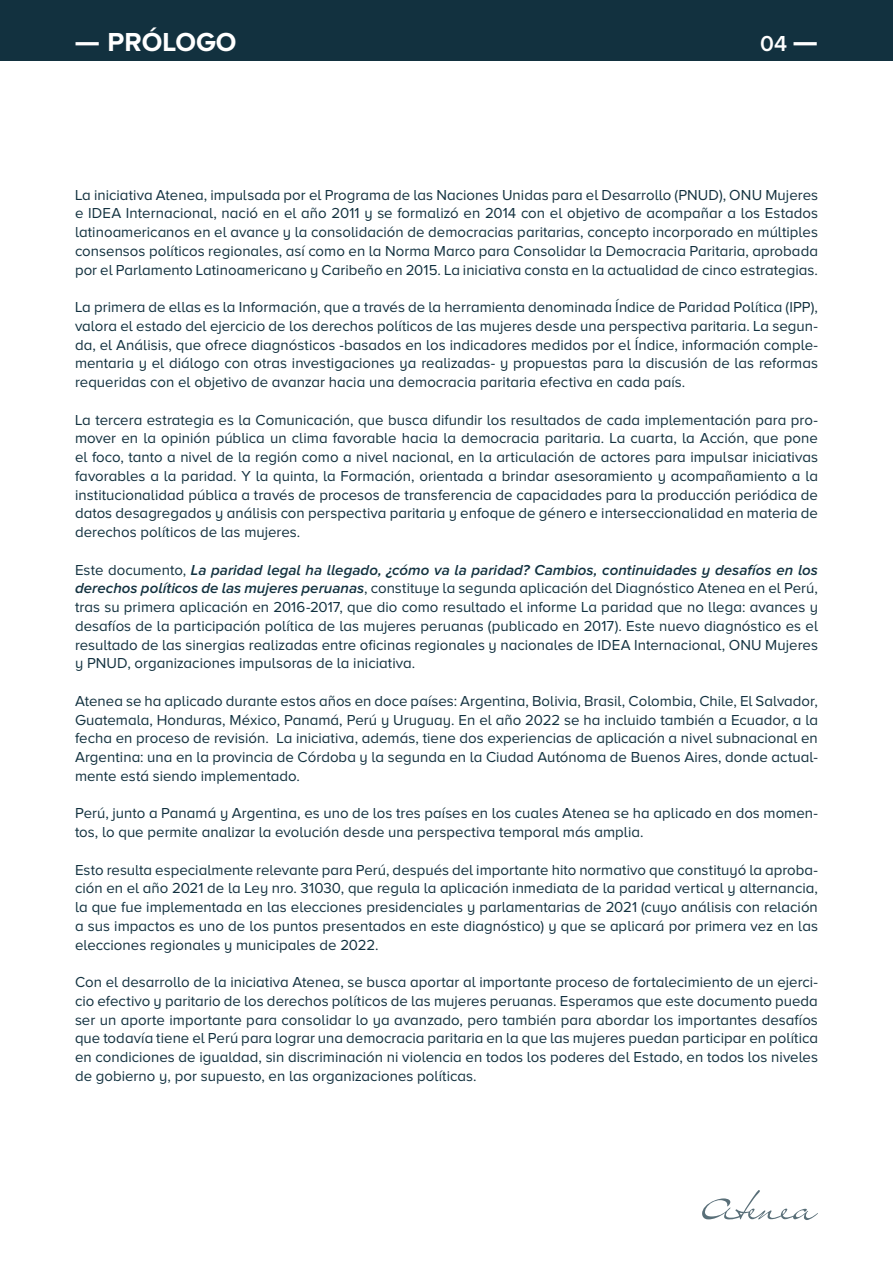
<style>
.page{position:relative;width:893px;height:1263px;background:#fff}
.page>*{position:absolute;margin:0;border:0;box-sizing:border-box;transform-origin:0 0}
.t1{font:700 27px "Proxima Nova A";color:#fff}
.t2{font:600 22.5px "Proxima Nova A";color:#fff}
.t3{font:15px/18.8px "Proxima Nova A";color:#12313f;text-align:justify}
.s1{font-size:30px}
.s2{font-weight:700;font-size:30px}
.s3{font-weight:600;font-style:italic}
</style>
<div class="page">
<div style="left:0;top:0;width:893px;height:60px;background:#12313f"></div>
<svg style="left:702px;top:1190px;width:116px;height:30px"></svg>
<h1 class="t1" style="left:75px;top:27px;width:163px"><span class="s1">—</span> PRÓLOGO</h1>
<h2 class="t2" style="left:760px;top:31px;width:59px">04 <span class="s2">—</span></h2>
<p class="t3" style="left:75px;top:185px;width:745px">La iniciativa Atenea, impulsada por el Programa de las Naciones Unidas para el Desarrollo (PNUD), ONU Mujeres e IDEA Internacional, nació en el año 2011 y se formalizó en 2014 con el objetivo de acompañar a los Estados latinoamericanos en el avance y la consolidación de democracias paritarias, concepto incorporado en múltiples consensos políticos regionales, así como en la Norma Marco para Consolidar la Democracia Paritaria, aprobada por el Parlamento Latinoamericano y Caribeño en 2015. La iniciativa consta en la actualidad de cinco estrategias.</p>
<p class="t3" style="left:75px;top:297px;width:744px">La primera de ellas es la Información, que a través de la herramienta denominada Índice de Paridad Política (IPP), valora el estado del ejercicio de los derechos políticos de las mujeres desde una perspectiva paritaria. La segun&shy;da, el Análisis, que ofrece diagnósticos -basados en los indicadores medidos por el Índice, información comple&shy;mentaria y el diálogo con otras investigaciones ya realizadas- y propuestas para la discusión de las reformas requeridas con el objetivo de avanzar hacia una democracia paritaria efectiva en cada país.</p>
<p class="t3" style="left:75px;top:410px;width:745px">La tercera estrategia es la Comunicación, que busca difundir los resultados de cada implementación para pro&shy;mover en la opinión pública un clima favorable hacia la democracia paritaria. La cuarta, la Acción, que pone el foco, tanto a nivel de la región como a nivel nacional, en la articulación de actores para impulsar iniciativas favorables a la paridad. Y la quinta, la Formación, orientada a brindar asesoramiento y acompañamiento a la institucionalidad pública a través de procesos de transferencia de capacidades para la producción periódica de datos desagregados y análisis con perspectiva paritaria y enfoque de género e interseccionalidad en materia de derechos políticos de las mujeres.</p>
<p class="t3" style="left:75px;top:560px;width:745px">Este documento, <span class="s3">La paridad legal ha llegado, ¿cómo va la paridad? Cambios, continuidades y desafíos en los derechos políticos de las mujeres peruanas</span>, constituye la segunda aplicación del Diagnóstico Atenea en el Perú, tras su primera aplicación en 2016-2017, que dio como resultado el informe La paridad que no llega: avances y desafíos de la participación política de las mujeres peruanas (publicado en 2017). Este nuevo diagnóstico es el resultado de las sinergias realizadas entre oficinas regionales y nacionales de IDEA Internacional, ONU Mujeres y PNUD, organizaciones impulsoras de la iniciativa.</p>
<p class="t3" style="left:75px;top:691px;width:744px">Atenea se ha aplicado durante estos años en doce países: Argentina, Bolivia, Brasil, Colombia, Chile, El Salvador, Guatemala, Honduras, México, Panamá, Perú y Uruguay. En el año 2022 se ha incluido también a Ecuador, a la fecha en proceso de revisión. La iniciativa, además, tiene dos experiencias de aplicación a nivel subnacional en Argentina: una en la provincia de Córdoba y la segunda en la Ciudad Autónoma de Buenos Aires, donde actual&shy;mente está siendo implementado.</p>
<p class="t3" style="left:75px;top:804px;width:744px">Perú, junto a Panamá y Argentina, es uno de los tres países en los cuales Atenea se ha aplicado en dos momen&shy;tos, lo que permite analizar la evolución desde una perspectiva temporal más amplia.</p>
<p class="t3" style="left:75px;top:860px;width:744px">Esto resulta especialmente relevante para Perú, después del importante hito normativo que constituyó la aproba&shy;ción en el año 2021 de la Ley nro. 31030, que regula la aplicación inmediata de la paridad vertical y alternancia, la que fue implementada en las elecciones presidenciales y parlamentarias de 2021 (cuyo análisis con relación a sus impactos es uno de los puntos presentados en este diagnóstico) y que se aplicará por primera vez en las elecciones regionales y municipales de 2022.</p>
<p class="t3" style="left:75px;top:972px;width:744px">Con el desarrollo de la iniciativa Atenea, se busca aportar al importante proceso de fortalecimiento de un ejerci&shy;cio efectivo y paritario de los derechos políticos de las mujeres peruanas. Esperamos que este documento pueda ser un aporte importante para consolidar lo ya avanzado, pero también para abordar los importantes desafíos que todavía tiene el Perú para lograr una democracia paritaria en la que las mujeres puedan participar en política en condiciones de igualdad, sin discriminación ni violencia en todos los poderes del Estado, en todos los niveles de gobierno y, por supuesto, en las organizaciones políticas.</p>
</div>
